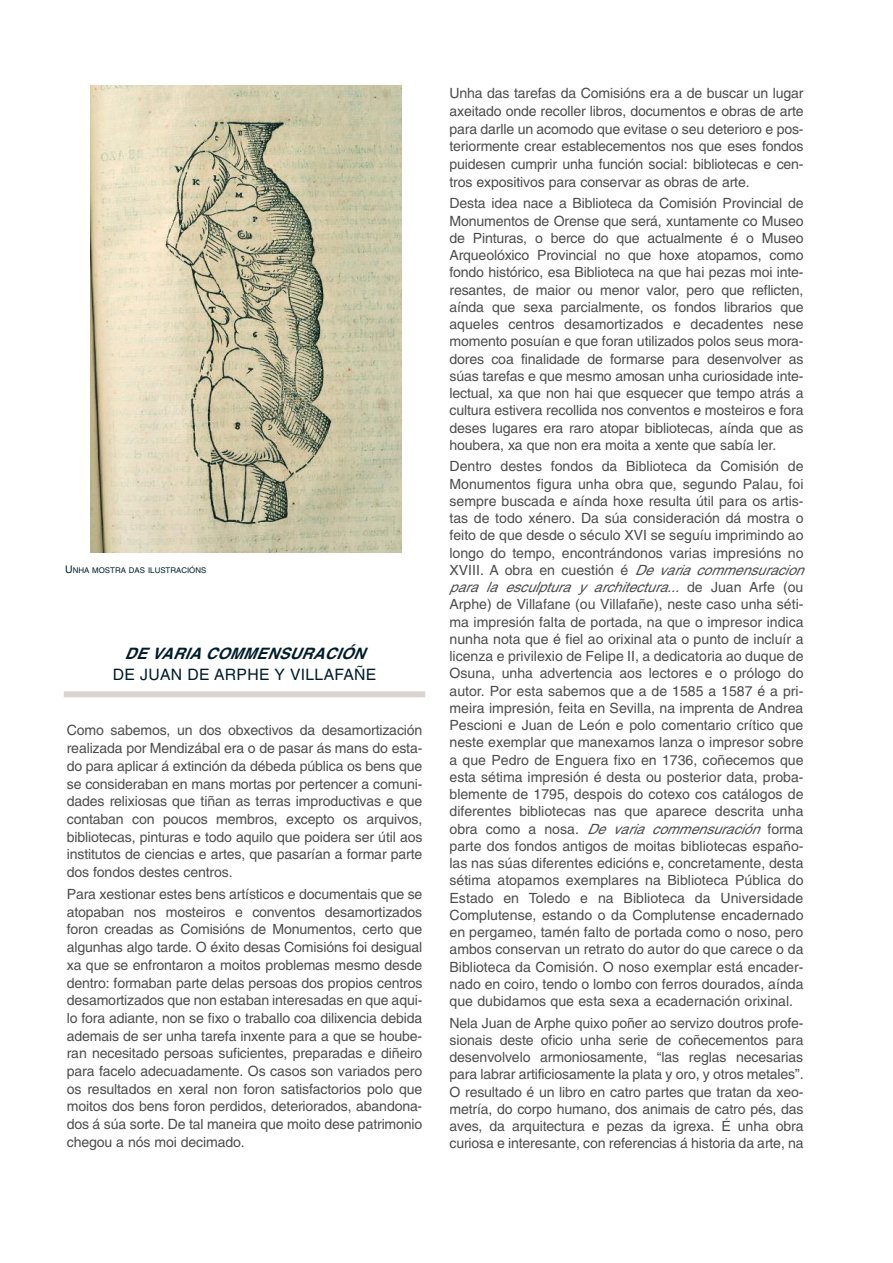
<style>
.page{position:relative;width:893px;height:1263px;background:#fff}
.page>*{position:absolute;margin:0;border:0;box-sizing:border-box;transform-origin:0 0}
.t1{font:15.75px "Helvetica";letter-spacing:.015em;color:#001d2c}
.t2{font:italic 700 15.75px "Helvetica";letter-spacing:.015em;color:#001d2c}
.t3{font:14.1px/17.2px "Helvetica";letter-spacing:-.01em;color:#4d4d4d;text-align:justify}
.t4{font:7.8px "Helvetica";color:#001d2c}
.s1{font-size:10.5px}
.s2{font-style:italic}
</style>
<div class="page">
<div style="left:64px;top:691px;width:361px;height:6px;background:#d9d3d1"></div>
<img style="left:91px;top:85px;width:310px;height:468px">
<p class="t4" style="left:65px;top:567px;width:143px"><span class="s1">U</span>NHA MOSTRA DAS ILUSTRACIÓNS</p>
<p class="t2" style="left:125px;top:647px;width:242px">DE VARIACOMMENSURACIÓN</p>
<p class="t1" style="left:113px;top:668px;width:265px">DE JUAN DE ARPHE Y VILLAFAÑE</p>
<p class="t3" style="left:67px;top:723px;width:357px;line-height:17.7px">Como sabemos, un dos obxectivos da desamortización realizada por Mendizábal era o de pasar ás mans do esta&shy;do para aplicar á extinción da débeda pública os bens que se consideraban en mans mortas por pertencer a comuni&shy;dades relixiosas que tiñan as terras improductivas e que contaban con poucos membros, excepto os arquivos, bibliotecas, pinturas e todo aquilo que poidera ser útil aos institutos de ciencias e artes, que pasarían a formar parte dos fondos destes centros.</p>
<p class="t3" style="left:67px;top:886px;width:357px;line-height:17.7px">Para xestionar estes bens artísticos e documentais que se atopaban nos mosteiros e conventos desamortizados foron creadas as Comisións de Monumentos, certo que algunhas algo tarde. O éxito desas Comisións foi desigual xa que se enfrontaron a moitos problemas mesmo desde dentro: formaban parte delas persoas dos propios centros desamortizados que non estaban interesadas en que aqui&shy;lo fora adiante, non se fixo o traballo coa dilixencia debida ademais de ser unha tarefa inxente para a que se hoube&shy;ran necesitado persoas suficientes, preparadas e diñeiro para facelo adecuadamente. Os casos son variados pero os resultados en xeral non foron satisfactorios polo que moitos dos bens foron perdidos, deteriorados, abandona&shy;dos á súa sorte. De tal maneira que moito dese patrimonio chegou a nós moi decimado.</p>
<p class="t3" style="left:449px;top:86px;width:356px;line-height:17.7px">Unha das tarefas da Comisións era a de buscar un lugar axeitado onde recoller libros, documentos e obras de arte para darlle un acomodo que evitase o seu deterioro e pos&shy;teriormente crear establecementos nos que eses fondos puidesen cumprir unha función social: bibliotecas e cen&shy;tros expositivos para conservar as obras de arte.</p>
<p class="t3" style="left:449px;top:196px;width:356px">Desta idea nace a Biblioteca da Comisión Provincial de Monumentos de Orense que será, xuntamente co Museo de Pinturas, o berce do que actualmente é o Museo Arqueolóxico Provincial no que hoxe atopamos, como fondo histórico, esa Biblioteca na que hai pezas moi inte&shy;resantes, de maior ou menor valor, pero que reflicten, aínda que sexa parcialmente, os fondos librarios que aqueles centros desamortizados e decadentes nese momento posuían e que foran utilizados polos seus mora&shy;dores coa finalidade de formarse para desenvolver as súas tarefas e que mesmo amosan unha curiosidade inte&shy;lectual, xa que non hai que esquecer que tempo atrás a cultura estivera recollida nos conventos e mosteiros e fora deses lugares era raro atopar bibliotecas, aínda que as houbera, xa que non era moita a xente que sabía ler.</p>
<p class="t3" style="left:449px;top:459px;width:356px">Dentro destes fondos da Biblioteca da Comisión de Monumentos figura unha obra que, segundo Palau, foi sempre buscada e aínda hoxe resulta útil para os artis&shy;tas de todo xénero. Da súa consideración dá mostra o feito de que desde o século XVI se seguíu imprimindo ao longo do tempo, encontrándonos varias impresións no XVIII. A obra en cuestión é <span class="s2">De varia commensuracion para la esculptura y architectura...</span> de Juan Arfe (ou Arphe) de Villafane (ou Villafañe), neste caso unha séti&shy;ma impresión falta de portada, na que o impresor indica nunha nota que é fiel ao orixinal ata o punto de incluír a licenza e privilexio de Felipe II, a dedicatoria ao duque de Osuna, unha advertencia aos lectores e o prólogo do autor. Por esta sabemos que a de 1585 a 1587 é a pri&shy;meira impresión, feita en Sevilla, na imprenta de Andrea Pescioni e Juan de León e polo comentario crítico que neste exemplar que manexamos lanza o impresor sobre a que Pedro de Enguera fixo en 1736, coñecemos que esta sétima impresión é desta ou posterior data, proba&shy;blemente de 1795, despois do cotexo cos catálogos de diferentes bibliotecas nas que aparece descrita unha obra como a nosa. <span class="s2">De varia commensuración</span> forma parte dos fondos antigos de moitas bibliotecas españo&shy;las nas súas diferentes edicións e, concretamente, desta sétima atopamos exemplares na Biblioteca Pública do Estado en Toledo e na Biblioteca da Universidade Complutense, estando o da Complutense encadernado en pergameo, tamén falto de portada como o noso, pero ambos conservan un retrato do autor do que carece o da Biblioteca da Comisión. O noso exemplar está encader&shy;nado en coiro, tendo o lombo con ferros dourados, aínda que dubidamos que esta sexa a ecadernación orixinal.</p>
<p class="t3" style="left:449px;top:1015px;width:356px">Nela Juan de Arphe quixo poñer ao servizo doutros profe&shy;sionais deste oficio unha serie de coñecementos para desenvolvelo armoniosamente, “las reglas necesarias para labrar artificiosamente la plata y oro, y otros metales”.<br>O resultado é un libro en catro partes que tratan da xeo&shy;metría, do corpo humano, dos animais de catro pés, das aves, da arquitectura e pezas da igrexa. É unha obra curiosa e interesante, con referencias á historia da arte, na</p>
</div>
